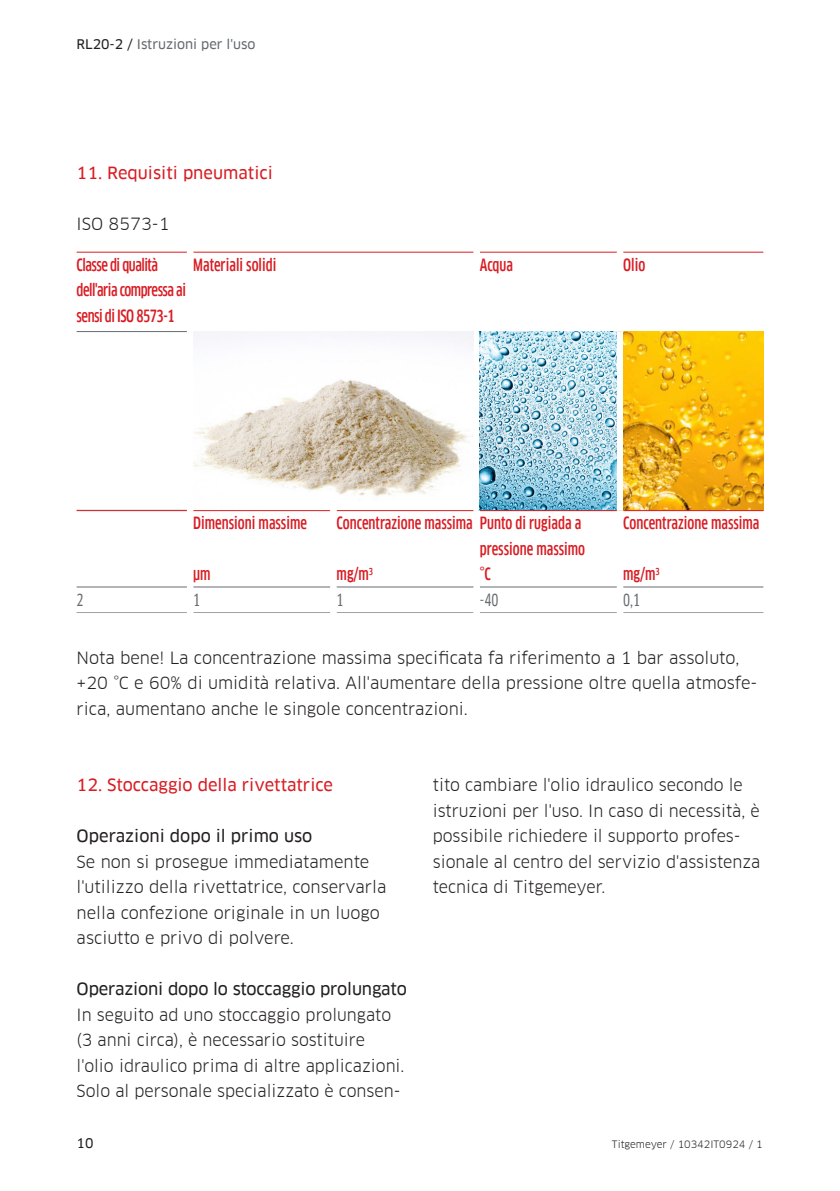
<style>
.page{position:relative;width:840px;height:1191px;background:#fff}
.page>*{position:absolute;margin:0;border:0;box-sizing:border-box;transform-origin:0 0}
.t1{font:16.4px/25.6px "Clan Offc Pro";color:#231f20}
.t2{font:500 condensed 16.4px/25.6px "Clan Offc Pro";color:#d81c23}
.t3{font:16.4px "Clan Offc Pro News";letter-spacing:-.01em;color:#231f20}
.t4{font:16.4px "Clan Offc Pro News";color:#d81c23}
.t5{font:500 condensed 16.4px/25.6px "Clan Offc Pro";letter-spacing:-.03em;color:#d81c23}
.t6{font:16.4px "Clan Offc Pro Cond News";color:#666b70}
.t7{font:13px "Clan Offc Pro News";color:#666b70}
.t8{font:13px "Clan Offc Pro News";color:#231f20}
.t9{font:10px "Clan Offc Pro";color:#231f20}
.s1{color:#231f20}
</style>
<div class="page">
<img style="left:479px;top:332px;width:137px;height:178px">
<hr style="left:77px;top:252px;width:110px;height:1px;background:#d81c23">
<hr style="left:193px;top:252px;width:280px;height:1px;background:#d81c23">
<hr style="left:479px;top:252px;width:137px;height:1px;background:#d81c23">
<hr style="left:623px;top:252px;width:140px;height:1px;background:#d81c23">
<hr style="left:77px;top:331px;width:110px;height:1px;background:#666b70">
<hr style="left:193px;top:331px;width:280px;height:1px;background:#666b70">
<hr style="left:479px;top:331px;width:137px;height:1px;background:#666b70">
<hr style="left:623px;top:331px;width:140px;height:1px;background:#666b70">
<img style="left:193px;top:332px;width:280px;height:165px">
<img style="left:623px;top:332px;width:140px;height:178px">
<svg style="left:77px;top:587px;width:686px;height:1px"></svg>
<hr style="left:77px;top:510px;width:110px;height:1px;background:#d81c23">
<hr style="left:193px;top:510px;width:137px;height:1px;background:#d81c23">
<hr style="left:336px;top:510px;width:137px;height:1px;background:#d81c23">
<hr style="left:479px;top:510px;width:137px;height:1px;background:#d81c23">
<hr style="left:623px;top:510px;width:140px;height:1px;background:#d81c23">
<hr style="left:77px;top:586px;width:110px;height:1px;background:#666b70">
<hr style="left:193px;top:586px;width:137px;height:1px;background:#666b70">
<hr style="left:336px;top:586px;width:137px;height:1px;background:#666b70">
<hr style="left:479px;top:586px;width:137px;height:1px;background:#666b70">
<hr style="left:623px;top:586px;width:140px;height:1px;background:#666b70">
<hr style="left:77px;top:612px;width:110px;height:1px;background:#9da5ab">
<hr style="left:193px;top:612px;width:137px;height:1px;background:#9da5ab">
<hr style="left:336px;top:612px;width:137px;height:1px;background:#9da5ab">
<hr style="left:479px;top:612px;width:137px;height:1px;background:#9da5ab">
<hr style="left:623px;top:612px;width:140px;height:1px;background:#9da5ab">
<div style="left:187px;top:587px;width:6px;height:25px;background:#fff"></div>
<div style="left:330px;top:587px;width:6px;height:25px;background:#fff"></div>
<div style="left:473px;top:587px;width:6px;height:25px;background:#fff"></div>
<div style="left:616px;top:587px;width:7px;height:25px;background:#fff"></div>
<p class="t7" style="left:77px;top:36px;width:180px"><span class="s1">RL20-2 /</span> Istruzioni per l'uso</p>
<p class="t4" style="left:77px;top:163px;width:198px">11. Requisiti pneumatici</p>
<p class="t1" style="left:77px;top:211px;width:94px">ISO 8573-1</p>
<p class="t5" style="left:77px;top:252px;width:111px">Classe di qualità dell'aria compressa ai sensi di ISO 8573-1</p>
<p class="t2" style="left:193px;top:252px;width:84px">Materiali solidi</p>
<p class="t2" style="left:479px;top:252px;width:35px">Acqua</p>
<p class="t2" style="left:623px;top:252px;width:24px">Olio</p>
<p class="t2" style="left:193px;top:510px;width:115px">Dimensioni massime</p>
<p class="t2" style="left:193px;top:561px;width:19px">µm</p>
<p class="t2" style="left:336px;top:510px;width:246px">Concentrazione massima Punto di rugiada a</p>
<p class="t2" style="left:336px;top:561px;width:38px">mg/m<sup>3</sup></p>
<p class="t2" style="left:479px;top:536px;width:107px">pressione massimo °C</p>
<p class="t2" style="left:623px;top:510px;width:138px">Concentrazione massima</p>
<p class="t2" style="left:623px;top:561px;width:38px">mg/m<sup>3</sup></p>
<p class="t6" style="left:77px;top:590px;width:9px">2</p>
<p class="t6" style="left:193px;top:590px;width:9px">1</p>
<p class="t6" style="left:336px;top:590px;width:9px">1</p>
<p class="t6" style="left:479px;top:590px;width:20px">-40</p>
<p class="t6" style="left:623px;top:590px;width:19px">0,1</p>
<p class="t1" style="left:77px;top:644px;width:682px">Nota bene! La concentrazione massima specificata fa riferimento a 1 bar assoluto, +20 °C e 60% di umidità relativa. All'aumentare della pressione oltre quella atmosfe&shy;rica, aumentano anche le singole concentrazioni.</p>
<p class="t4" style="left:77px;top:775px;width:258px">12. Stoccaggio della rivettatrice</p>
<p class="t3" style="left:77px;top:826px;width:237px">Operazioni dopo il primo uso</p>
<p class="t1" style="left:77px;top:848px;width:311px">Se non si prosegue immediatamente l'utilizzo della rivettatrice, conservarla nella confezione originale in un luogo asciutto e privo di polvere.</p>
<p class="t3" style="left:77px;top:979px;width:331px">Operazioni dopo lo stoccaggio prolungato</p>
<p class="t1" style="left:77px;top:1002px;width:329px">In seguito ad uno stoccaggio prolungato (3 anni circa), è necessario sostituire l'olio idraulico prima di altre applicazioni.<br>Solo al personale specializzato è consen-</p>
<p class="t8" style="left:77px;top:1136px;width:19px">10</p>
<p class="t1" style="left:432px;top:772px;width:329px">tito cambiare l'olio idraulico secondo le istruzioni per l'uso. In caso di necessità, è possibile richiedere il supporto profes&shy;sionale al centro del servizio d'assistenza tecnica di Titgemeyer.</p>
<p class="t9" style="left:611px;top:1138px;width:152px">Titgemeyer / 10342IT0924 / 1</p>
</div>
